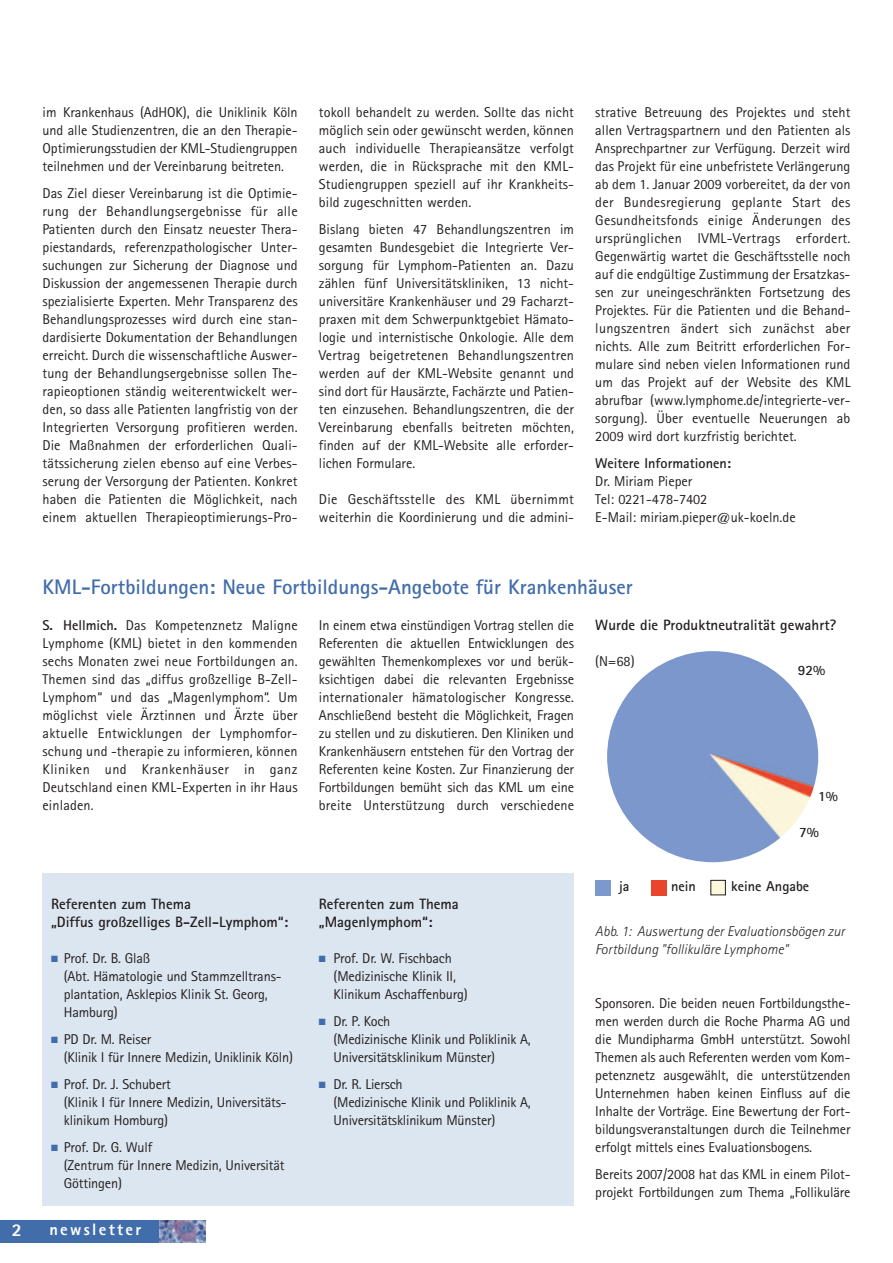
<style>
.page{position:relative;width:893px;height:1263px;background:#fff}
.page>*{position:absolute;margin:0;border:0;box-sizing:border-box;transform-origin:0 0}
.t1{font:700 21px "Rotis Sans Serif";color:#426dab}
.t2{font:800 18px "Rotis Sans Serif";color:#fff}
.t3{font:800 16.5px "Rotis Sans Serif";letter-spacing:.14em;color:#fff}
.t4{font:700 15px/18px "Rotis Sans Serif";color:#231f20}
.t5{font:14.25px/18px "Rotis Sans Serif";letter-spacing:-.01em;color:#231f20}
.t6{font:italic 300 14.25px/18px "Rotis Sans Serif";letter-spacing:.005em;color:#231f20}
.t7{font:700 14.25px "Rotis Sans Serif";color:#231f20}
.s1{font-weight:700}
.s2{color:#426dab}
</style>
<div class="page">
<div style="left:43px;top:873px;width:531px;height:332px;background:#dce6f0"></div>
<div style="left:0;top:1220px;width:206px;height:22px;background:#426dab"></div>
<img style="left:159px;top:1220px;width:47px;height:22px">
<img style="left:652px;top:880px;width:15px;height:15px">
<img style="left:607px;top:651px;width:211px;height:211px;border-radius:50%">
<p class="t5" style="left:43px;top:105px;width:257px;text-align:justify">im Krankenhaus (AdHOK), die Uniklinik Köln und alle Studienzentren, die an den Therapie-Optimierungsstudien der KML-Studiengruppen teilnehmen und der Vereinbarung beitreten.</p>
<p class="t5" style="left:43px;top:186px;width:257px;text-align:justify">Das Ziel dieser Vereinbarung ist die Optimie&shy;rung der Behandlungsergebnisse für alle Patienten durch den Einsatz neuester Thera&shy;piestandards, referenzpathologischer Unter&shy;suchungen zur Sicherung der Diagnose und Diskussion der angemessenen Therapie durch spezialisierte Experten. Mehr Transparenz des Behandlungsprozesses wird durch eine stan&shy;dardisierte Dokumentation der Behandlungen erreicht. Durch die wissenschaftliche Auswer&shy;tung der Behandlungsergebnisse sollen The&shy;rapieoptionen ständig weiterentwickelt wer&shy;den, so dass alle Patienten langfristig von der Integrierten Versorgung profitieren werden.<br>Die Maßnahmen der erforderlichen Quali&shy;tätssicherung zielen ebenso auf eine Verbes&shy;serung der Versorgung der Patienten. Konkret haben die Patienten die Möglichkeit, nach einem aktuellen Therapieoptimierungs-Pro-</p>
<p class="t5" style="left:319px;top:105px;width:257px;text-align:justify">tokoll behandelt zu werden. Sollte das nicht möglich sein oder gewünscht werden, können auch individuelle Therapieansätze verfolgt werden, die in Rücksprache mit den KML-Studiengruppen speziell auf ihr Krankheits&shy;bild zugeschnitten werden.</p>
<p class="t5" style="left:319px;top:222px;width:257px;text-align:justify">Bislang bieten 47 Behandlungszentren im gesamten Bundesgebiet die Integrierte Ver&shy;sorgung für Lymphom-Patienten an. Dazu zählen fünf Universitätskliniken, 13 nicht&shy;universitäre Krankenhäuser und 29 Facharzt&shy;praxen mit dem Schwerpunktgebiet Hämato&shy;logie und internistische Onkologie. Alle dem Vertrag beigetretenen Behandlungszentren werden auf der KML-Website genannt und sind dort für Hausärzte, Fachärzte und Patien&shy;ten einzusehen. Behandlungszentren, die der Vereinbarung ebenfalls beitreten möchten, finden auf der KML-Website alle erforder&shy;lichen Formulare.</p>
<p class="t5" style="left:319px;top:492px;width:257px">Die Geschäftsstelle des KML übernimmt weiterhin die Koordinierung und die admini-</p>
<p class="t5" style="left:595px;top:105px;width:257px;text-align:justify">strative Betreuung des Projektes und steht allen Vertragspartnern und den Patienten als Ansprechpartner zur Verfügung. Derzeit wird das Projekt für eine unbefristete Verlängerung ab dem 1. Januar 2009 vorbereitet, da der von der Bundesregierung geplante Start des Gesundheitsfonds einige Änderungen des ursprünglichen IVML-Vertrags erfordert.<br>Gegenwärtig wartet die Geschäftsstelle noch auf die endgültige Zustimmung der Ersatzkas&shy;sen zur uneingeschränkten Fortsetzung des Projektes. Für die Patienten und die Behand&shy;lungszentren ändert sich zunächst aber nichts. Alle zum Beitritt erforderlichen For&shy;mulare sind neben vielen Informationen rund um das Projekt auf der Website des KML abrufbar (www.lymphome.de/integrierte-ver&shy;sorgung). Über eventuelle Neuerungen ab 2009 wird dort kurzfristig berichtet.</p>
<p class="t7" style="left:595px;top:458px;width:137px">Weitere Informationen:</p>
<p class="t5" style="left:595px;top:474px;width:202px">Dr. Miriam Pieper<br>Tel: 0221-478-7402<br>E-Mail: miriam.pieper@uk-koeln.de</p>
<h1 class="t1" style="left:43px;top:580px;width:592px">KML-Fortbildungen: Neue Fortbildungs-Angebote für Krankenhäuser</h1>
<p class="t5" style="left:43px;top:618px;width:257px;text-align:justify"><span class="s1">S. Hellmich.</span> Das Kompetenznetz Maligne Lymphome (KML) bietet in den kommenden sechs Monaten zwei neue Fortbildungen an.<br>Themen sind das „diffus großzellige B-Zell-Lymphom“ und das „Magenlymphom“. Um möglichst viele Ärztinnen und Ärzte über aktuelle Entwicklungen der Lymphomfor&shy;schung und -therapie zu informieren, können Kliniken und Krankenhäuser in ganz Deutschland einen KML-Experten in ihr Haus einladen.</p>
<p class="t4" style="left:51px;top:896px;width:239px">Referenten zum Thema<br>„Diffus großzelliges B-Zell-Lymphom“:</p>
<p class="t5" style="left:64px;top:951px;width:219px;text-indent:-13px"><span class="s2">■</span> Prof. Dr. B. Glaß<br>(Abt. Hämatologie und Stammzelltrans&shy;plantation, Asklepios Klinik St. Georg,<br>Hamburg)</p>
<p class="t5" style="left:64px;top:1032px;width:231px;text-indent:-13px"><span class="s2">■</span> PD Dr. M. Reiser<br>(Klinik I für Innere Medizin, Uniklinik Köln)</p>
<p class="t5" style="left:64px;top:1077px;width:224px;text-indent:-13px"><span class="s2">■</span> Prof. Dr. J. Schubert<br>(Klinik I für Innere Medizin, Universitäts&shy;klinikum Homburg)</p>
<p class="t5" style="left:64px;top:1140px;width:222px;text-indent:-13px"><span class="s2">■</span> Prof. Dr. G. Wulf<br>(Zentrum für Innere Medizin, Universität<br>Göttingen)</p>
<p class="t2" style="left:12px;top:1223px;width:12px">2</p>
<p class="t3" style="left:49px;top:1223px;width:93px">newsletter</p>
<p class="t5" style="left:319px;top:618px;width:257px;text-align:justify">In einem etwa einstündigen Vortrag stellen die Referenten die aktuellen Entwicklungen des gewählten Themenkomplexes vor und berük&shy;ksichtigen dabei die relevanten Ergebnisse internationaler hämatologischer Kongresse.<br>Anschließend besteht die Möglichkeit, Fragen zu stellen und zu diskutieren. Den Kliniken und Krankenhäusern entstehen für den Vortrag der Referenten keine Kosten. Zur Finanzierung der Fortbildungen bemüht sich das KML um eine breite Unterstützung durch verschiedene</p>
<p class="t4" style="left:319px;top:896px;width:141px">Referenten zum Thema „Magenlymphom“:</p>
<p class="t5" style="left:334px;top:951px;width:136px;text-indent:-15px"><span class="s2">■</span> Prof. Dr. W. Fischbach (Medizinische Klinik II,<br>Klinikum Aschaffenburg)</p>
<p class="t5" style="left:334px;top:1014px;width:199px;text-indent:-15px"><span class="s2">■</span> Dr. P. Koch<br>(Medizinische Klinik und Poliklinik A,<br>Universitätsklinikum Münster)</p>
<p class="t5" style="left:334px;top:1077px;width:199px;text-indent:-15px"><span class="s2">■</span> Dr. R. Liersch<br>(Medizinische Klinik und Poliklinik A,<br>Universitätsklinikum Münster)</p>
<p class="t4" style="left:595px;top:617px;width:242px">Wurde die Produktneutralität gewahrt?</p>
<p class="t7" style="left:798px;top:665px;width:29px">92%</p>
<p class="t5" style="left:595px;top:654px;width:41px">(N=68)</p>
<p class="t7" style="left:818px;top:791px;width:21px">1%</p>
<p class="t7" style="left:799px;top:827px;width:21px">7%</p>
<p class="t7" style="left:619px;top:881px;width:12px">ja</p>
<p class="t7" style="left:671px;top:881px;width:26px">nein</p>
<p class="t7" style="left:731px;top:881px;width:79px">keine Angabe</p>
<p class="t6" style="left:595px;top:924px;width:251px">Abb. 1: Auswertung der Evaluationsbögen zur<br>Fortbildung "follikuläre Lymphome"</p>
<p class="t5" style="left:595px;top:996px;width:257px;text-align:justify">Sponsoren. Die beiden neuen Fortbildungsthe&shy;men werden durch die Roche Pharma AG und die Mundipharma GmbH unterstützt. Sowohl Themen als auch Referenten werden vom Kom&shy;petenznetz ausgewählt, die unterstützenden Unternehmen haben keinen Einfluss auf die Inhalte der Vorträge. Eine Bewertung der Fort&shy;bildungsveranstaltungen durch die Teilnehmer erfolgt mittels eines Evaluationsbogens.</p>
<p class="t5" style="left:595px;top:1167px;width:257px">Bereits 2007/2008 hat das KML in einem Pilot&shy;projekt Fortbildungen zum Thema „Follikuläre</p>
</div>
